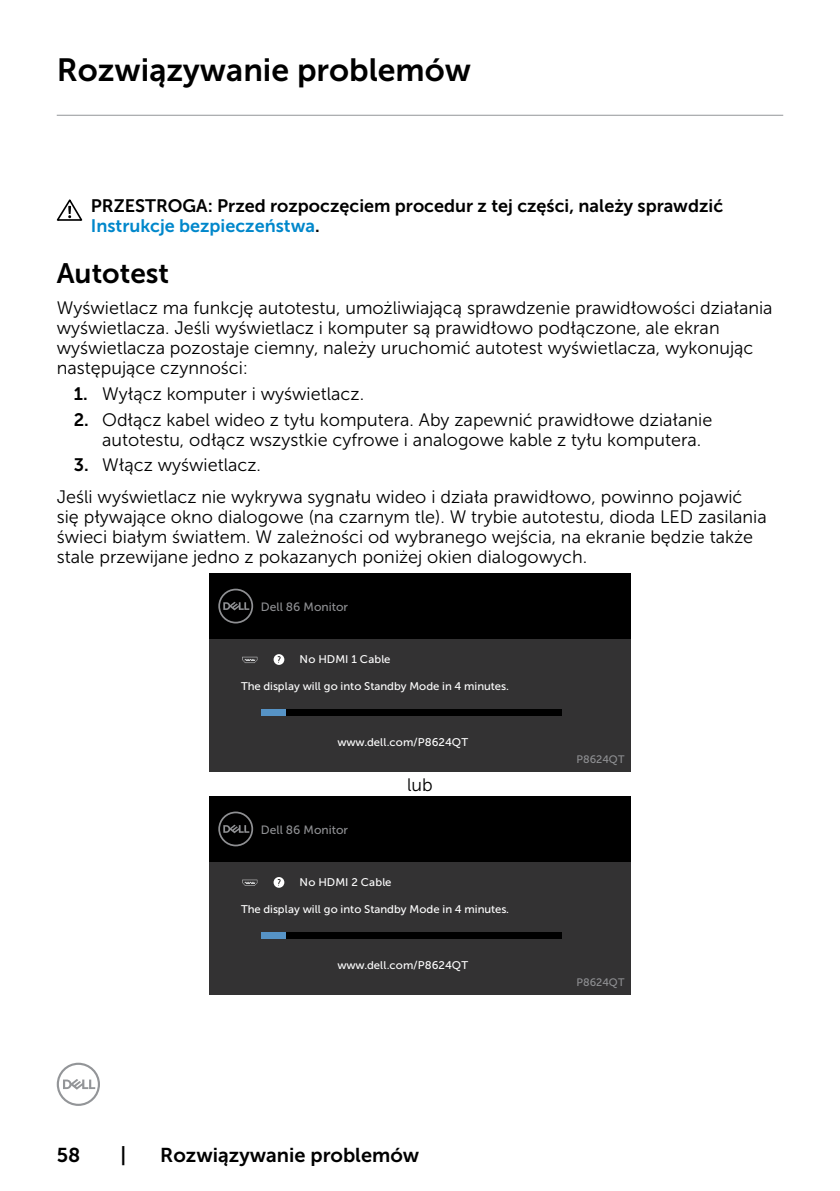
<style>
.page{position:relative;width:840px;height:1191px;background:#fff}
.page>*{position:absolute;margin:0;border:0;box-sizing:border-box;transform-origin:0 0}
.t1{font:32px "Museo Sans For Dell 700";color:#000}
.t2{font:28px "Museo Sans For Dell 700";color:#000}
.t3{font:20px "Museo Sans For Dell 700";color:#000}
.t4{font:18px/20px "Museo Sans For Dell 300";color:#000}
.t5{font:18px/20px "Museo Sans For Dell 700";color:#000}
.t6{font:12px "Museo Sans For Dell 500";color:#8f9093}
.t7{font:11.2px "Museo Sans For Dell 500";color:#fff}
.t8{font:10.8px "Museo Sans For Dell 500";color:#8f9093}
.s1{color:#0087cb}
.s2{font-family:"Museo Sans For Dell 700"}
</style>
<div class="page">
<svg style="left:57px;top:1062px;width:43px;height:44px"></svg>
<hr style="left:57px;top:115px;width:725px;height:1px;background:#939598">
<svg style="left:57px;top:199px;width:25px;height:22px"></svg>
<div style="left:209px;top:573px;width:421px;height:198px;background:#000"></div>
<div style="left:209px;top:639px;width:421px;height:132px;background:#333233"></div>
<svg style="left:218px;top:588px;width:35px;height:35px"></svg>
<div style="left:261px;top:709px;width:301px;height:7px;background:#000"></div>
<div style="left:261px;top:709px;width:24px;height:7px;background:#5693c6"></div>
<svg style="left:273px;top:654px;width:11px;height:11px"></svg>
<svg style="left:276px;top:656px;width:6px;height:9px"></svg>
<svg style="left:242px;top:657px;width:15px;height:6px"></svg>
<div style="left:209px;top:796px;width:421px;height:198px;background:#000"></div>
<div style="left:209px;top:862px;width:421px;height:132px;background:#333233"></div>
<svg style="left:218px;top:811px;width:35px;height:35px"></svg>
<div style="left:261px;top:932px;width:301px;height:6px;background:#000"></div>
<div style="left:261px;top:932px;width:24px;height:6px;background:#5693c6"></div>
<div style="left:273px;top:877px;width:11px;height:10px;background:#fff;border-radius:50%"></div>
<svg style="left:276px;top:879px;width:6px;height:9px"></svg>
<svg style="left:242px;top:879px;width:15px;height:7px"></svg>
<h1 class="t1" style="left:57px;top:52px;width:416px">Rozwiązywanie problemów</h1>
<p class="t5" style="left:91px;top:196px;width:633px">PRZESTROGA: Przed rozpoczęciem procedur z tej części, należy sprawdzić<br><span class="s1">Instrukcje bezpieczeństwa</span>.</p>
<h2 class="t2" style="left:57px;top:257px;width:114px">Autotest</h2>
<p class="t4" style="left:57px;top:298px;width:717px">Wyświetlacz ma funkcję autotestu, umożliwiającą sprawdzenie prawidłowości działania wyświetlacza. Jeśli wyświetlacz i komputer są prawidłowo podłączone, ale ekran wyświetlacza pozostaje ciemny, należy uruchomić autotest wyświetlacza, wykonując następujące czynności:</p>
<p class="t4" style="left:74px;top:384px;width:292px"><span class="s2">1.</span> Wyłącz komputer i wyświetlacz.</p>
<p class="t4" style="left:102px;top:409px;width:611px;text-indent:-28px"><span class="s2">2.</span> Odłącz kabel wideo z tyłu komputera. Aby zapewnić prawidłowe działanie autotestu, odłącz wszystkie cyfrowe i analogowe kable z tyłu komputera.</p>
<p class="t4" style="left:57px;top:449px;width:686px;line-height:31.4px;text-indent:17px"><span class="s2">3.</span> Włącz wyświetlacz.<br>Jeśli wyświetlacz nie wykrywa sygnału wideo i działa prawidłowo, powinno pojawić</p>
<p class="t4" style="left:57px;top:506px;width:711px">się pływające okno dialogowe (na czarnym tle). W trybie autotestu, dioda LED zasilania świeci białym światłem. W zależności od wybranego wejścia, na ekranie będzie także stale przewijane jedno z pokazanych poniżej okien dialogowych.</p>
<p class="t6" style="left:261px;top:600px;width:89px">Dell 86 Monitor</p>
<p class="t7" style="left:299px;top:653px;width:92px">No HDMI 1 Cable</p>
<p class="t7" style="left:241px;top:680px;width:269px">The display will go into Standby Mode in 4 minutes.</p>
<p class="t7" style="left:337px;top:736px;width:132px">www.dell.com/P8624QT</p>
<p class="t6" style="left:261px;top:823px;width:89px">Dell 86 Monitor</p>
<p class="t4" style="left:407px;top:775px;width:27px">lub</p>
<p class="t7" style="left:299px;top:876px;width:93px">No HDMI 2 Cable</p>
<p class="t7" style="left:241px;top:903px;width:269px">The display will go into Standby Mode in 4 minutes.</p>
<p class="t7" style="left:337px;top:959px;width:132px">www.dell.com/P8624QT</p>
<p class="t3" style="left:57px;top:1143px;width:25px">58</p>
<p class="t3" style="left:120px;top:1143px;width:7px">|</p>
<p class="t3" style="left:160px;top:1143px;width:260px">Rozwiązywanie problemów</p>
<p class="t8" style="left:576px;top:753px;width:49px">P8624QT</p>
<p class="t8" style="left:576px;top:976px;width:49px">P8624QT</p>
</div>
